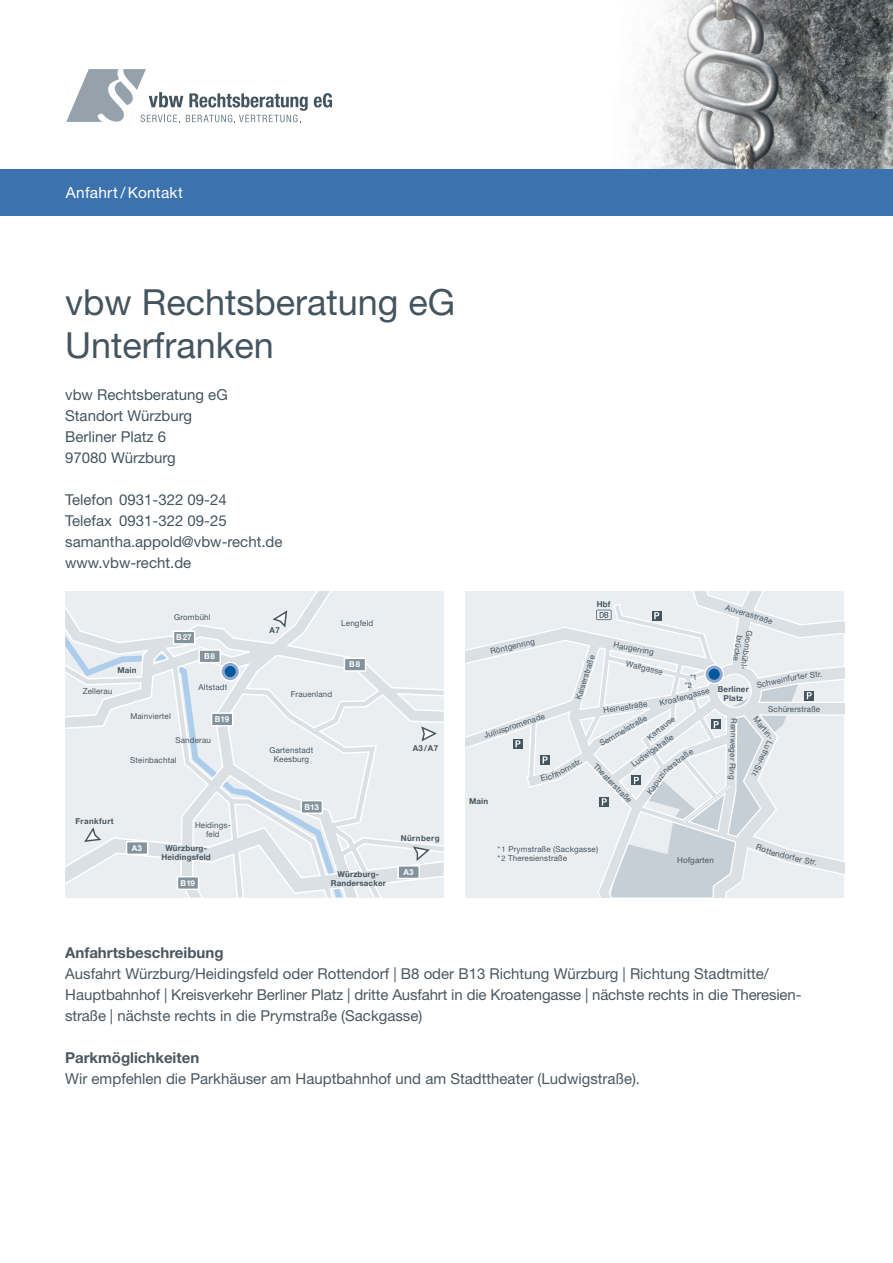
<style>
.page{position:relative;width:893px;height:1263px;background:#fff}
.page>*{position:absolute;margin:0;border:0;box-sizing:border-box;transform-origin:0 0}
.t1{font:36px/43.2px "Helvetica Neue LT Pro";color:#45555f}
.t2{font:15.3px "Helvetica Neue LT Pro";letter-spacing:.02em;color:#fff}
.t3{font:15px/21px "Helvetica Neue LT Pro";color:#4c575f}
.t4{font:15px/21px "Helvetica Neue LT Pro";color:#45555f}
.t5{font:700 15px "Helvetica Neue LT Pro";color:#4c575f}
.t6{font:8.1px/8.7px "Helvetica Neue LT Pro";letter-spacing:.02em;color:#45555f;text-align:center}
.t7{font:700 8.1px/8.7px "Helvetica Neue LT Pro";letter-spacing:.02em;color:#45555f;text-align:center}
.t8{font:700 8.1px "Helvetica Neue LT Pro";letter-spacing:.03em;color:#fff}
.t9{font:700 8.1px "Helvetica Neue LT Pro";letter-spacing:.05em;color:#45555f}
.s1{font-size:7.65px}
</style>
<div class="page">
<svg style="left:65px;top:591px;width:378px;height:306px;background:#e8ebef"></svg>
<div style="left:173px;top:630px;width:22px;height:15px;background:#83939c;border:1px solid #fff"></div>
<div style="left:211px;top:712px;width:22px;height:14px;background:#83939c;border:1px solid #fff"></div>
<div style="left:300px;top:800px;width:23px;height:14px;background:#83939c;border:1px solid #fff"></div>
<div style="left:177px;top:876px;width:22px;height:14px;background:#83939c;border:1px solid #fff"></div>
<div style="left:198px;top:649px;width:23px;height:14px;background:#83939c;border:1px solid #fff"></div>
<div style="left:344px;top:657px;width:22px;height:15px;background:#83939c;border:1px solid #fff"></div>
<div style="left:126px;top:841px;width:22px;height:14px;background:#83939c;border:1px solid #fff"></div>
<div style="left:397px;top:865px;width:23px;height:14px;background:#83939c;border:1px solid #fff"></div>
<svg style="left:220px;top:662px;width:20px;height:19px"></svg>
<div style="left:225px;top:666px;width:11px;height:11px;background:#01589c;border-radius:50%"></div>
<svg style="left:411px;top:845px;width:20px;height:18px"></svg>
<svg style="left:420px;top:725px;width:19px;height:18px"></svg>
<svg style="left:83px;top:825px;width:20px;height:18px"></svg>
<svg style="left:271px;top:609px;width:17px;height:20px"></svg>
<svg style="left:466px;top:591px;width:378px;height:306px;background:#e8ecef"></svg>
<svg style="left:540px;top:755px;width:10px;height:10px"></svg>
<svg style="left:543px;top:756px;width:5px;height:7px"></svg>
<svg style="left:513px;top:739px;width:9px;height:9px"></svg>
<svg style="left:515px;top:740px;width:5px;height:7px"></svg>
<div style="left:652px;top:611px;width:9px;height:9px;background:#45555f"></div>
<svg style="left:654px;top:612px;width:5px;height:7px"></svg>
<svg style="left:599px;top:797px;width:3px;height:9px"></svg>
<svg style="left:596px;top:610px;width:15px;height:10px"></svg>
<svg style="left:804px;top:691px;width:10px;height:9px"></svg>
<svg style="left:807px;top:692px;width:5px;height:7px"></svg>
<div style="left:0;top:169px;width:893px;height:46px;background:#3c72ae"></div>
<img style="left:142px;top:0;width:751px;height:169px">
<svg style="left:314px;top:93px;width:18px;height:15px"></svg>
<svg style="left:66px;top:69px;width:242px;height:53px"></svg>
<svg style="left:602px;top:664px;width:198px;height:233px;background:#dee3e7"></svg>
<h2 class="t2" style="left:66px;top:183px;width:119px">Anfahrt / Kontakt</h2>
<h1 class="t1" style="left:65px;top:280px;width:392px">vbw Rechtsberatung eG<br>Unterfranken</h1>
<h3 class="t4" style="left:65px;top:384px;width:164px">vbw Rechtsberatung eG<br>Standort Würzburg<br>Berliner Platz 6<br>97080 Würzburg</h3>
<h3 class="t4" style="left:65px;top:489px;width:219px">Telefon 0931-322 09-24<br>Telefax 0931-322 09-25 samantha.appold@vbw-recht.de www.vbw-recht.de</h3>
<p class="t6" style="left:174px;top:613px;width:38px">Grombühl</p>
<p class="t7" style="left:117px;top:666px;width:21px">Main</p>
<p class="t6" style="left:83px;top:687px;width:31px">Zellerau</p>
<p class="t8" style="left:176px;top:632px;width:17px">B27</p>
<p class="t8" style="left:204px;top:651px;width:13px">B8</p>
<p class="t6" style="left:199px;top:683px;width:30px">Altstadt</p>
<p class="t6" style="left:130px;top:712px;width:42px">Mainviertel</p>
<p class="t8" style="left:215px;top:714px;width:16px">B19</p>
<p class="t6" style="left:175px;top:735px;width:37px">Sanderau</p>
<p class="t6" style="left:130px;top:755px;width:48px">Steinbachtal</p>
<p class="t9" style="left:75px;top:816px;width:40px">Frankfurt</p>
<p class="t8" style="left:132px;top:842px;width:12px">A3</p>
<p class="t6" style="left:195px;top:821px;width:37px">Heidings&shy;feld</p>
<p class="t7" style="left:161px;top:843px;width:51px">Würzburg-<br>Heidingsfeld</p>
<p class="t8" style="left:181px;top:877px;width:16px">B19</p>
<p class="t7" style="left:270px;top:625px;width:12px">A7</p>
<p class="t6" style="left:341px;top:619px;width:34px">Lengfeld</p>
<p class="t6" style="left:291px;top:690px;width:43px">Frauenland</p>
<p class="t8" style="left:349px;top:659px;width:13px">B8</p>
<p class="t6" style="left:269px;top:746px;width:45px">Gartenstadt<br>Keesburg</p>
<p class="t7" style="left:413px;top:744px;width:27px">A3/A7</p>
<p class="t8" style="left:304px;top:801px;width:16px">B13</p>
<p class="t7" style="left:331px;top:870px;width:57px">Würzburg-<br>Randersacker</p>
<p class="t9" style="left:401px;top:833px;width:40px">Nürnberg</p>
<p class="t8" style="left:403px;top:867px;width:12px">A3</p>
<p class="t7" style="left:597px;top:599px;width:15px">Hbf</p>
<p class="t6" style="left:489px;top:647px;width:47px;rotate:-13deg">Röntgenring</p>
<p class="t6" style="left:614px;top:640px;width:42px;rotate:11deg">Haugerring</p>
<p class="t6" style="left:574px;top:698px;width:48px;rotate:-72deg">Kaiserstraße</p>
<p class="t6" style="left:627px;top:659px;width:39px;rotate:13deg">Wallgasse</p>
<p class="t6" style="left:685px;top:673px;width:14px;line-height:8.1px;text-align:left;text-indent:5px">*<span class="s1">1 </span>*<span class="s1">2</span></p>
<p class="t6" style="left:659px;top:698px;width:52px;rotate:-14deg">Kroatengasse</p>
<p class="t6" style="left:603px;top:705px;width:46px;rotate:-8deg">Heinestraße</p>
<p class="t6" style="left:483px;top:732px;width:65px;rotate:-19deg">Juliuspromenade</p>
<p class="t6" style="left:598px;top:740px;width:55px;rotate:-30deg">Semmelstraße</p>
<p class="t6" style="left:645px;top:735px;width:34px;rotate:-39deg">Kartause</p>
<p class="t6" style="left:629px;top:761px;width:52px;rotate:-36deg">Ludwigstraße</p>
<p class="t6" style="left:661px;top:768px;width:32px;rotate:-38deg">nerstraß</p>
<p class="t6" style="left:554px;top:770px;width:30px;rotate:-30deg">hornstr.</p>
<p class="t6" style="left:598px;top:761px;width:53px;rotate:46deg">Theaterstraße</p>
<p class="t6" style="left:645px;top:791px;width:27px;rotate:-55deg">Kapuzi</p>
<p class="t6" style="left:540px;top:774px;width:18px;rotate:-15deg">Eich</p>
<p class="t7" style="left:469px;top:796px;width:21px;rotate:1deg">Main</p>
<p class="t6" style="left:727px;top:602px;width:50px;rotate:18deg">Auverastraße</p>
<p class="t6" style="left:754px;top:630px;width:42px;rotate:98deg">Grombühl&shy;brücke</p>
<p class="t6" style="left:756px;top:680px;width:46px;rotate:-12deg">Schweinfurt</p>
<p class="t6" style="left:800px;top:671px;width:23px;rotate:-5deg">er Str.</p>
<p class="t6" style="left:758px;top:715px;width:28px;rotate:51deg">Martin-</p>
<p class="t6" style="left:775px;top:744px;width:40px;rotate:116deg">Luther-Str.</p>
<p class="t7" style="left:718px;top:684px;width:33px">Berliner<br>Platz</p>
<p class="t6" style="left:768px;top:705px;width:54px">Schürerstraße</p>
<p class="t6" style="left:739px;top:719px;width:63px;rotate:92deg">Rennweger Ring</p>
<p class="t6" style="left:498px;top:845px;width:102px;text-align:left">*<span class="s1">1</span> Prymstraße (Sackgasse) *<span class="s1">2</span> Theresienstraße</p>
<p class="t6" style="left:677px;top:855px;width:38px;rotate:1deg">Hofgarten</p>
<p class="t6" style="left:758px;top:842px;width:22px;rotate:20deg">Rotte</p>
<p class="t6" style="left:776px;top:849px;width:44px;rotate:12deg">ndorfer Str.</p>
<h3 class="t5" style="left:65px;top:943px;width:160px">Anfahrtsbeschreibung</h3>
<p class="t3" style="left:65px;top:963px;width:738px">Ausfahrt Würzburg/Heidingsfeld oder Rottendorf | B8 oder B13 Richtung Würzburg | Richtung Stadtmitte/<br>Hauptbahnhof | Kreisverkehr Berliner Platz | dritte Ausfahrt in die Kroatengasse | nächste rechts in die Theresien&shy;straße | nächste rechts in die Prymstraße (Sackgasse)</p>
<h3 class="t5" style="left:65px;top:1048px;width:136px">Parkmöglichkeiten</h3>
<h3 class="t3" style="left:65px;top:1068px;width:576px">Wir empfehlen die Parkhäuser am Hauptbahnhof und am Stadttheater (Ludwigstraße).</h3>
</div>
